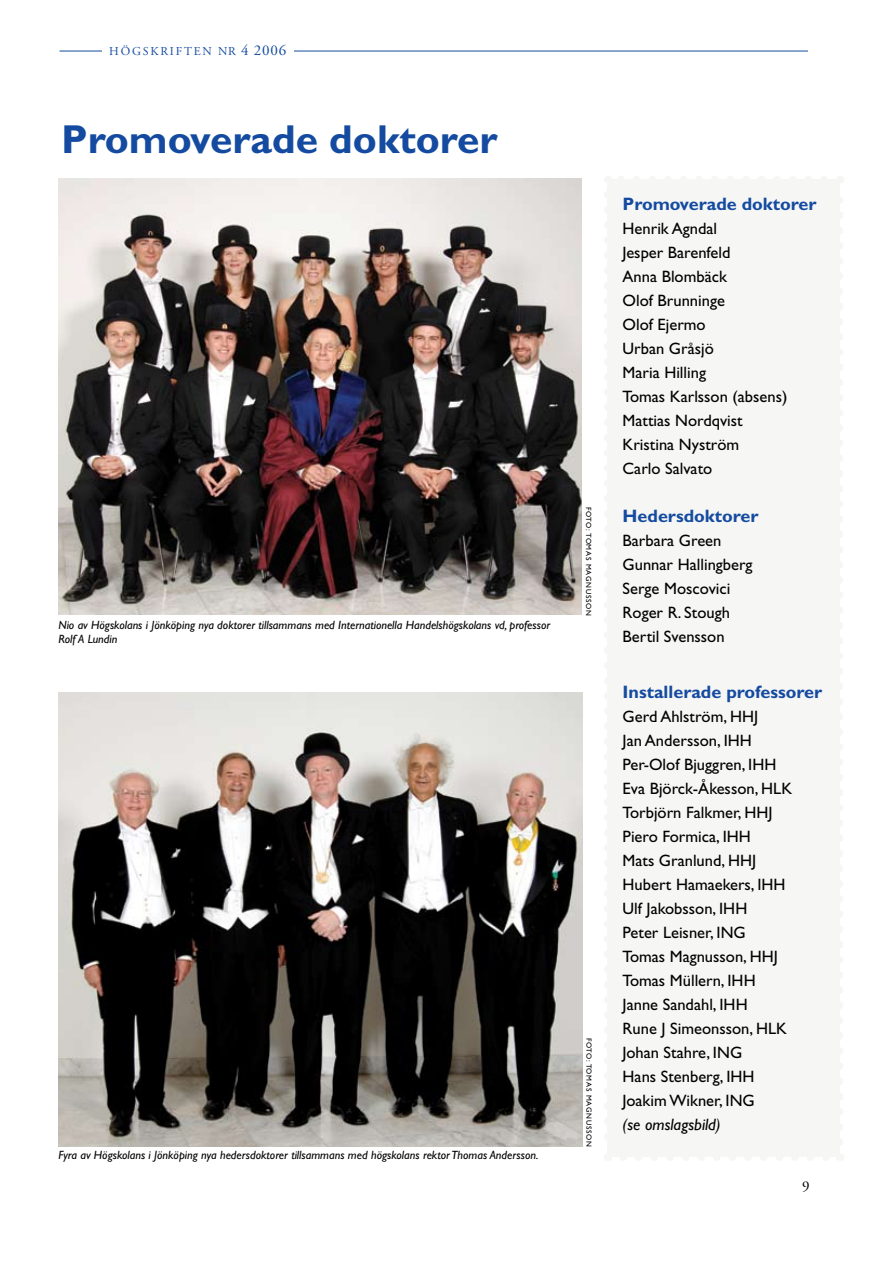
<style>
.page{position:relative;width:893px;height:1263px;background:#fff}
.page>*{position:absolute;margin:0;border:0;box-sizing:border-box;transform-origin:0 0}
.t1{font:700 40.5px "Gill Sans";color:#144ba0}
.t2{font:700 18px "Gill Sans";color:#144ba0}
.t3{font:16.5px/24px "Gill Sans";color:#000}
.t4{font:italic 16.5px "Gill Sans";color:#000}
.t5{font:italic 12px/14.4px "Gill Sans";color:#000}
.t6{font:12px "Adobe Garamond";letter-spacing:.15em;color:#144ba0}
.t7{font:7.5px "Gill Sans";letter-spacing:.1em;color:#000}
.s1{font-size:15px}
</style>
<div class="page">
<hr style="left:60px;top:51px;width:748px;height:1px;background:#144ba0">
<div style="left:102px;top:44px;width:191px;height:20px;background:#fff"></div>
<div style="left:608px;top:179px;width:232px;height:978px;background:#f6f6f5"></div>
<img style="left:58px;top:179px;width:524px;height:435px">
<img style="left:58px;top:693px;width:524px;height:453px">
<p class="t6" style="left:109px;top:44px;width:178px">HÖGSKRIFTEN NR <span class="s1">4 2006</span></p>
<h1 class="t1" style="left:61px;top:115px;width:438px">Promoverade doktorer</h1>
<p class="t5" style="left:58px;top:618px;width:493px">Nio av Högskolans i Jönköping nya doktorer tillsammans med Internationella Handelshögskolans vd, professor<br>Rolf A Lundin</p>
<p class="t5" style="left:58px;top:1147px;width:481px">Fyra av Högskolans i Jönköping nya hedersdoktorer tillsammans med högskolans rektor Thomas Andersson.</p>
<p class="t7" style="left:593px;top:507px;width:110px;rotate:90deg">Foto: To mas Magnusson</p>
<p class="t7" style="left:593px;top:1037px;width:110px;rotate:90deg">Foto: To mas Magnusson</p>
<p class="t2" style="left:623px;top:193px;width:195px">Promoverade doktorer</p>
<p class="t3" style="left:623px;top:217px;width:166px">Henrik Agndal<br>Jesper Barenfeld<br>Anna Blombäck<br>Olof Brunninge<br>Olof Ejermo<br>Urban Gråsjö<br>Maria Hilling<br>Tomas Karlsson (absens)<br>Mattias Nordqvist<br>Kristina Nyström<br>Carlo Salvato</p>
<p class="t2" style="left:623px;top:505px;width:137px">Hedersdoktorer</p>
<p class="t3" style="left:623px;top:529px;width:132px">Barbara Green<br>Gunnar Hallingberg<br>Serge Moscovici<br>Roger R. Stough<br>Bertil Svensson</p>
<p class="t2" style="left:623px;top:681px;width:201px">Installerade professorer</p>
<p class="t3" style="left:623px;top:704px;width:171px">Gerd Ahlström, HHJ<br>Jan Andersson, IHH<br>Per-Olof Bjuggren, IHH<br>Eva Björck-Åkesson, HLK<br>Torbjörn Falkmer, HHJ<br>Piero Formica, IHH<br>Mats Granlund, HHJ<br>Hubert Hamaekers, IHH<br>Ulf Jakobsson, IHH<br>Peter Leisner, ING<br>Tomas Magnusson, HHJ<br>Tomas Müllern, IHH<br>Janne Sandahl, IHH<br>Rune J Simeonsson, HLK<br>Johan Stahre, ING<br>Hans Stenberg, IHH<br>Joakim Wikner, ING</p>
<p class="t4" style="left:623px;top:1115px;width:100px">(se omslagsbild)</p>
</div>
